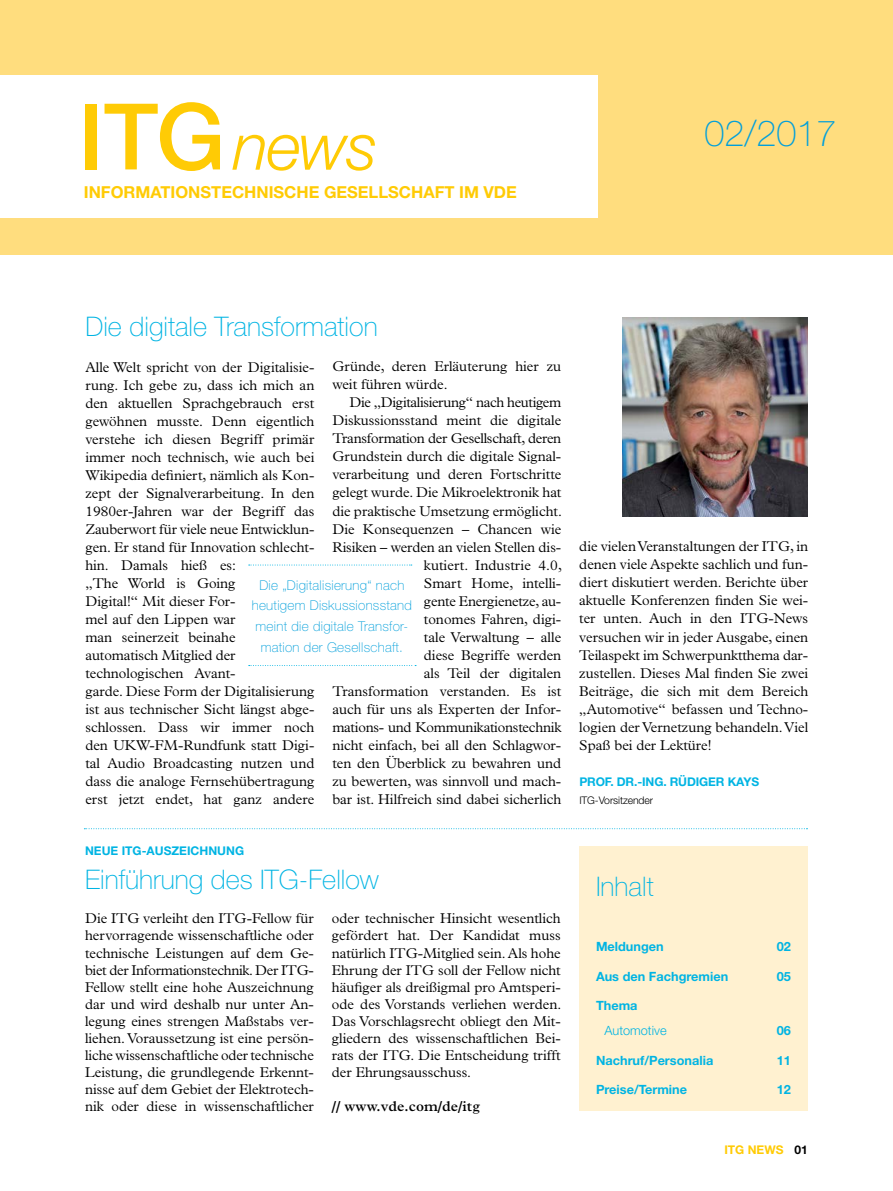
<style>
.page{position:relative;width:893px;height:1191px;background:#fff}
.page>*{position:absolute;margin:0;border:0;box-sizing:border-box;transform-origin:0 0}
.t1{font:italic 300 65.7px "Helvetica Neue LT Std";color:#ffcb05}
.t2{font:100 36px "Helvetica Neue LT Std";color:#009fdb}
.t3{font:100 27px "Helvetica Neue LT Std";color:#00b4e3}
.t4{font:700 16.5px "Helvetica Neue LT Std";color:#ffcb05}
.t5{font:300 14.25px/18px "Plantin Std";color:#000;text-align:justify}
.t6{font:600 14.25px "Plantin Std";letter-spacing:.005em;color:#000}
.t7{font:100 13.5px/20.7px "Helvetica Neue LT Std";letter-spacing:.02em;color:#009fdb;text-align:center}
.t8{font:700 12.75px "Helvetica Neue LT Std";color:#00b4e3}
.t9{font:300 12.75px "Helvetica Neue LT Std";color:#00b4e3}
.t10{font:700 12px "Helvetica Neue LT Std";color:#00b4e3}
.t11{font:700 12px "Helvetica Neue LT Std";color:#ffcb05}
.t12{font:300 10.5px "Helvetica Neue LT Std";letter-spacing:-.01em;color:#000}
.s1{color:#000}
</style>
<div class="page">
<div style="left:0;top:0;width:893px;height:254px;background:#ffdd7e"></div>
<div style="left:0;top:75px;width:597px;height:143px;background:#fff"></div>
<div style="left:85px;top:104px;width:12px;height:65px;background:#ffcb05"></div>
<svg style="left:105px;top:102px;width:114px;height:69px"></svg>
<svg style="left:84px;top:828px;width:723px;height:1px"></svg>
<div style="left:579px;top:846px;width:229px;height:265px;background:#fff1d0"></div>
<img style="left:622px;top:317px;width:186px;height:199px">
<svg style="left:249px;top:665px;width:167px;height:1px"></svg>
<svg style="left:249px;top:564px;width:163px;height:1px"></svg>
<h1 class="t1" style="left:233px;top:107px;width:146px">news</h1>
<p class="t4" style="left:84px;top:181px;width:434px">INFORMATIONSTECHNISCHE GESELLSCHAFT IM VDE</p>
<h2 class="t2" style="left:704px;top:112px;width:134px">02/2017</h2>
<h3 class="t3" style="left:85px;top:310px;width:294px">Die digitale Transformation</h3>
<p class="t5" style="left:85px;top:358px;width:230px;text-align:left">Alle Welt spricht von der Digitalisie&shy;rung. Ich gebe zu, dass ich mich an den aktuellen Sprachgebrauch erst gewöhnen musste. Denn eigentlich verstehe ich diesen Begriff primär immer noch technisch, wie auch bei<br>Wikipedia definiert, nämlich als Kon&shy;zept der Signalverarbeitung. In den<br>1980er-Jahren war der Begriff das<br>Zauberwort für viele neue Entwicklun&shy;gen. Er stand für Innovation schlecht&shy;hin. Damals hieß es:<br>„The World is Going<br>Digital!“ Mit dieser For-<br>mel auf den Lippen war<br>man seinerzeit beinahe<br>automatisch Mitglied der technologischen Avant-<br>garde. Diese Form der Digitalisierung ist aus technischer Sicht längst abge&shy;schlossen. Dass wir immer noch den UKW-FM-Rundfunk statt Digi&shy;tal Audio Broadcasting nutzen und dass die analoge Fernsehübertragung erst jetzt endet, hat ganz andere</p>
<p class="t5" style="left:332px;top:358px;width:230px">Gründe, deren Erläuterung hier zu weit führen würde.</p>
<p class="t5" style="left:332px;top:394px;width:231px;text-align:right">Die „Digitalisierung“ nach heutigem<br>Diskussionsstand meint die digitale<br>Transformation der Gesellschaft, deren<br>Grundstein durch die digitale Signal&shy;verarbeitung und deren Fortschritte gelegt wurde. Die Mikroelektronik hat die praktische Umsetzung ermöglicht.<br>Die Konsequenzen – Chancen wie<br>Risiken – werden an vielen Stellen dis&shy;kutiert. Industrie 4.0,<br>Smart Home, intelli-<br>gente Energienetze, au-<br>tonomes Fahren, digi-<br>tale Verwaltung – alle<br>diese Begriffe werden<br>als Teil der digitalen<br>Transformation verstanden. Es ist auch für uns als Experten der Infor&shy;mations- und Kommunikationstechnik nicht einfach, bei all den Schlagwor&shy;ten den Überblick zu bewahren und zu bewerten, was sinnvoll und mach&shy;bar ist. Hilfreich sind dabei sicherlich</p>
<p class="t7" style="left:252px;top:574px;width:162px">Die „Digitalisierung“ nach heutigem Diskussionsstand meint die digitale Transfor&shy;mation der Gesellschaft.</p>
<p class="t10" style="left:85px;top:843px;width:161px">NEUE ITG-AUSZEICHNUNG</p>
<h3 class="t3" style="left:85px;top:864px;width:295px">Einführung des ITG-Fellow</h3>
<p class="t5" style="left:85px;top:910px;width:230px;line-height:17.1px">Die ITG verleiht den ITG-Fellow für hervorragende wissenschaftliche oder technische Leistungen auf dem Ge&shy;biet der Informationstechnik. Der ITG-Fellow stellt eine hohe Auszeichnung dar und wird deshalb nur unter An&shy;legung eines strengen Maßstabs ver&shy;liehen. Voraussetzung ist eine persön&shy;liche wissenschaftliche oder technische Leistung, die grundlegende Erkennt&shy;nisse auf dem Gebiet der Elektrotech&shy;nik oder diese in wissenschaftlicher</p>
<p class="t5" style="left:332px;top:910px;width:231px;line-height:17.1px">oder technischer Hinsicht wesentlich gefördert hat. Der Kandidat muss natürlich ITG-Mitglied sein. Als hohe Ehrung der ITG soll der Fellow nicht häufiger als dreißigmal pro Amtsperi&shy;ode des Vorstands verliehen werden.<br>Das Vorschlagsrecht obliegt den Mit&shy;gliedern des wissenschaftlichen Bei&shy;rats der ITG. Die Entscheidung trifft der Ehrungsausschuss.</p>
<p class="t6" style="left:332px;top:1098px;width:150px">// www.vde.com/de/itg</p>
<p class="t5" style="left:579px;top:538px;width:230px">die vielen Veranstaltungen der ITG, in denen viele Aspekte sachlich und fun&shy;diert diskutiert werden. Berichte über aktuelle Konferenzen finden Sie wei&shy;ter unten. Auch in den ITG-News versuchen wir in jeder Ausgabe, einen Teilaspekt im Schwerpunktthema dar&shy;zustellen. Dieses Mal finden Sie zwei Beiträge, die sich mit dem Bereich „Automotive“ befassen und Techno&shy;logien der Vernetzung behandeln. Viel Spaß bei der Lektüre!</p>
<p class="t10" style="left:579px;top:774px;width:181px">PROF. DR.-ING. RÜDIGER KAYS</p>
<p class="t12" style="left:579px;top:793px;width:75px">ITG-Vorsitzender</p>
<h3 class="t3" style="left:596px;top:871px;width:59px">Inhalt</h3>
<p class="t8" style="left:596px;top:938px;width:69px">Meldungen</p>
<p class="t8" style="left:777px;top:938px;width:16px">02</p>
<p class="t8" style="left:596px;top:968px;width:134px">Aus den Fachgremien</p>
<p class="t8" style="left:777px;top:968px;width:16px">05</p>
<p class="t8" style="left:596px;top:997px;width:43px">Thema</p>
<p class="t9" style="left:604px;top:1023px;width:64px">Automotive</p>
<p class="t8" style="left:777px;top:1023px;width:16px">06</p>
<p class="t8" style="left:596px;top:1052px;width:119px">Nachruf/Personalia</p>
<p class="t8" style="left:777px;top:1052px;width:16px">11</p>
<p class="t8" style="left:596px;top:1082px;width:93px">Preise/Termine</p>
<p class="t8" style="left:777px;top:1082px;width:16px">12</p>
<p class="t11" style="left:724px;top:1141px;width:85px">ITG NEWS <span class="s1">01</span></p>
</div>
